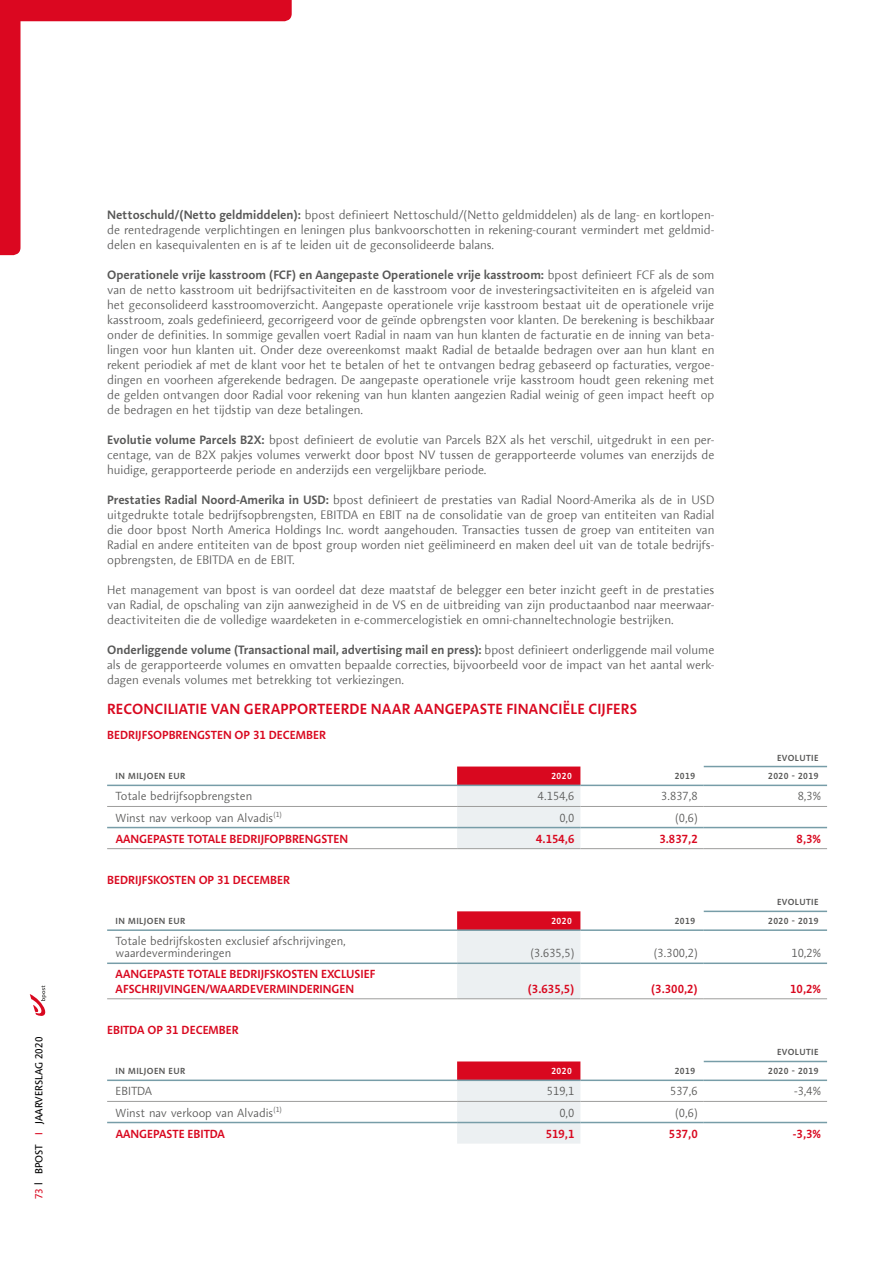
<style>
.page{position:relative;width:893px;height:1263px;background:#fff}
.page>*{position:absolute;margin:0;border:0;box-sizing:border-box;transform-origin:0 0}
.t1{font:600 15px "Aroma No 2 LT Pro";letter-spacing:.01em;color:#d9081f}
.t2{font:300 12.3px/15px "Aroma No 2 LT Com";color:#575756;text-align:justify}
.t3{font:600 12.3px "Aroma No 2 LT Pro";color:#575756}
.t4{font:600 12px/14.4px "Aroma No 2 LT Pro";color:#d9081f}
.t5{font:300 12px/12px "Aroma No 2 LT Pro";color:#575756}
.t6{font:10.5px "Aroma No 2 LT Com";color:#000}
.t7{font:600 9px "Aroma No 2 LT Pro";letter-spacing:.05em;color:#575756}
.t8{font:600 9px "Aroma No 2 LT Pro";letter-spacing:.05em;color:#fff}
.s1{color:#d9081f}
.s2{font-family:"Aroma No 2 LT Pro";font-weight:600}
.s3{font-family:"Aroma No 2 LT Com";font-weight:300}
</style>
<div class="page">
<svg style="left:0;top:0;width:292px;height:255px"></svg>
<svg style="left:30px;top:985px;width:17px;height:31px"></svg>
<svg style="left:457px;top:766px;width:123px;height:377px"></svg>
<hr style="left:107px;top:806px;width:350px;height:1px;background:#9d9d9c">
<hr style="left:457px;top:806px;width:123px;height:1px;background:#9d9d9c">
<hr style="left:580px;top:806px;width:124px;height:1px;background:#9d9d9c">
<hr style="left:704px;top:806px;width:123px;height:1px;background:#9d9d9c">
<hr style="left:457px;top:1122px;width:123px;height:1px;background:#779da8">
<hr style="left:580px;top:1122px;width:124px;height:1px;background:#779da8">
<hr style="left:704px;top:1122px;width:123px;height:1px;background:#779da8">
<hr style="left:457px;top:1101px;width:123px;height:1px;background:#9d9d9c">
<hr style="left:457px;top:962px;width:123px;height:2px;background:#779da8">
<hr style="left:457px;top:998px;width:123px;height:1px;background:#9d9d9c">
<hr style="left:580px;top:1101px;width:124px;height:1px;background:#9d9d9c">
<hr style="left:580px;top:962px;width:124px;height:2px;background:#779da8">
<hr style="left:580px;top:998px;width:124px;height:1px;background:#9d9d9c">
<hr style="left:704px;top:1101px;width:123px;height:1px;background:#9d9d9c">
<hr style="left:704px;top:962px;width:123px;height:2px;background:#779da8">
<hr style="left:704px;top:998px;width:123px;height:1px;background:#9d9d9c">
<hr style="left:457px;top:827px;width:123px;height:1px;background:#779da8">
<hr style="left:457px;top:848px;width:123px;height:1px;background:#9d9d9c">
<hr style="left:580px;top:827px;width:124px;height:1px;background:#779da8">
<hr style="left:580px;top:848px;width:124px;height:1px;background:#9d9d9c">
<hr style="left:704px;top:827px;width:123px;height:1px;background:#779da8">
<hr style="left:704px;top:848px;width:123px;height:1px;background:#9d9d9c">
<hr style="left:457px;top:785px;width:123px;height:1px;background:#779da8">
<hr style="left:580px;top:785px;width:124px;height:1px;background:#779da8">
<hr style="left:704px;top:785px;width:123px;height:1px;background:#779da8">
<hr style="left:704px;top:766px;width:123px;height:1px;background:#779da8">
<hr style="left:457px;top:929px;width:123px;height:2px;background:#779da8">
<hr style="left:580px;top:929px;width:124px;height:2px;background:#779da8">
<hr style="left:704px;top:929px;width:123px;height:2px;background:#779da8">
<hr style="left:704px;top:910px;width:123px;height:2px;background:#779da8">
<hr style="left:107px;top:1122px;width:350px;height:1px;background:#779da8">
<hr style="left:107px;top:1101px;width:350px;height:1px;background:#9d9d9c">
<hr style="left:107px;top:962px;width:350px;height:2px;background:#779da8">
<hr style="left:107px;top:998px;width:350px;height:1px;background:#9d9d9c">
<hr style="left:107px;top:827px;width:350px;height:1px;background:#779da8">
<hr style="left:107px;top:848px;width:350px;height:1px;background:#9d9d9c">
<hr style="left:107px;top:785px;width:350px;height:1px;background:#779da8">
<hr style="left:107px;top:929px;width:350px;height:2px;background:#779da8">
<hr style="left:107px;top:1079px;width:350px;height:2px;background:#779da8">
<hr style="left:457px;top:1079px;width:123px;height:2px;background:#779da8">
<hr style="left:580px;top:1079px;width:124px;height:2px;background:#779da8">
<hr style="left:704px;top:1079px;width:123px;height:2px;background:#779da8">
<hr style="left:704px;top:1061px;width:123px;height:1px;background:#779da8">
<p class="t6" style="left:32px;top:1199px;width:164px;rotate:-90deg"><span class="s1">73</span> l BPOST <span class="s1">I</span> JAARVERSLAG 2020</p>
<p class="t2" style="left:107px;top:207px;width:609px"><span class="s2">Nettoschuld/(Netto geldmiddelen):</span> bpost definieert Nettoschuld/(Netto geldmiddelen) als de lang- en kortlopen&shy;de rentedragende verplichtingen en leningen plus bankvoorschotten in rekening-courant vermindert met geldmid&shy;delen en kasequivalenten en is af te leiden uit de geconsolideerde balans.</p>
<p class="t3" style="left:107px;top:267px;width:609px">Operationele vrije kasstroom (FCF) en Aangepaste Operationele vrije kasstroom: <span class="s3">bpost definieert FCF als de som</span></p>
<p class="t2" style="left:107px;top:282px;width:609px">van de netto kasstroom uit bedrijfsactiviteiten en de kasstroom voor de investeringsactiviteiten en is afgeleid van het geconsolideerd kasstroomoverzicht. Aangepaste operationele vrije kasstroom bestaat uit de operationele vrije kasstroom, zoals gedefinieerd, gecorrigeerd voor de geïnde opbrengsten voor klanten. De berekening is beschikbaar onder de definities. In sommige gevallen voert Radial in naam van hun klanten de facturatie en de inning van beta&shy;lingen voor hun klanten uit. Onder deze overeenkomst maakt Radial de betaalde bedragen over aan hun klant en rekent periodiek af met de klant voor het te betalen of het te ontvangen bedrag gebaseerd op facturaties, vergoe&shy;dingen en voorheen afgerekende bedragen. De aangepaste operationele vrije kasstroom houdt geen rekening met de gelden ontvangen door Radial voor rekening van hun klanten aangezien Radial weinig of geen impact heeft op de bedragen en het tijdstip van deze betalingen.</p>
<p class="t2" style="left:107px;top:432px;width:609px"><span class="s2">Evolutie volume Parcels B2X:</span> bpost definieert de evolutie van Parcels B2X als het verschil, uitgedrukt in een per&shy;centage, van de B2X pakjes volumes verwerkt door bpost NV tussen de gerapporteerde volumes van enerzijds de huidige, gerapporteerde periode en anderzijds een vergelijkbare periode.</p>
<p class="t2" style="left:107px;top:492px;width:609px"><span class="s2">Prestaties Radial Noord-Amerika in USD:</span> bpost definieert de prestaties van Radial Noord-Amerika als de in USD uitgedrukte totale bedrijfsopbrengsten, EBITDA en EBIT na de consolidatie van de groep van entiteiten van Radial die door bpost North America Holdings Inc. wordt aangehouden. Transacties tussen de groep van entiteiten van Radial en andere entiteiten van de bpost group worden niet geëlimineerd en maken deel uit van de totale bedrijfs&shy;opbrengsten, de EBITDA en de EBIT.</p>
<p class="t2" style="left:107px;top:582px;width:609px">Het management van bpost is van oordeel dat deze maatstaf de belegger een beter inzicht geeft in de prestaties van Radial, de opschaling van zijn aanwezigheid in de VS en de uitbreiding van zijn productaanbod naar meerwaar&shy;deactiviteiten die de volledige waardeketen in e-commercelogistiek en omni-channeltechnologie bestrijken.</p>
<p class="t3" style="left:107px;top:642px;width:609px">Onderliggende volume (Transactional mail, advertising mail en press): <span class="s3">bpost definieert onderliggende mail volume</span></p>
<p class="t2" style="left:107px;top:657px;width:609px">als de gerapporteerde volumes en omvatten bepaalde correcties, bijvoorbeeld voor de impact van het aantal werk&shy;dagen evenals volumes met betrekking tot verkiezingen.</p>
<p class="t1" style="left:107px;top:699px;width:531px">RECONCILIATIE VAN GERAPPORTEERDE NAAR AANGEPASTE FINANCIËLE CIJFERS</p>
<p class="t4" style="left:107px;top:728px;width:220px">BEDRIJFSOPBRENGSTEN OP 31 DECEMBER</p>
<p class="t7" style="left:777px;top:751px;width:43px">EVOLUTIE</p>
<p class="t7" style="left:116px;top:770px;width:71px">IN MILJOEN EUR</p>
<p class="t8" style="left:551px;top:770px;width:22px">2020</p>
<p class="t7" style="left:675px;top:770px;width:22px">2019</p>
<p class="t7" style="left:768px;top:770px;width:52px">2020 - 2019</p>
<p class="t5" style="left:116px;top:790px;width:138px">Totale bedrijfsopbrengsten</p>
<p class="t5" style="left:538px;top:790px;width:38px">4.154,6</p>
<p class="t5" style="left:661px;top:790px;width:38px">3.837,8</p>
<p class="t5" style="left:798px;top:790px;width:25px">8,3%</p>
<p class="t5" style="left:116px;top:811px;width:168px">Winst nav verkoop van Alvadis<sup>(1)</sup></p>
<p class="t5" style="left:559px;top:811px;width:17px">0,0</p>
<p class="t5" style="left:675px;top:811px;width:24px">(0,6)</p>
<p class="t4" style="left:116px;top:831px;width:234px">AANGEPASTE TOTALE BEDRIJFOPBRENGSTEN</p>
<p class="t4" style="left:536px;top:831px;width:40px">4.154,6</p>
<p class="t4" style="left:659px;top:831px;width:40px">3.837,2</p>
<p class="t4" style="left:797px;top:831px;width:26px">8,3%</p>
<p class="t4" style="left:107px;top:872px;width:184px">BEDRIJFSKOSTEN OP 31 DECEMBER</p>
<p class="t7" style="left:777px;top:896px;width:43px">EVOLUTIE</p>
<p class="t7" style="left:116px;top:915px;width:71px">IN MILJOEN EUR</p>
<p class="t8" style="left:551px;top:915px;width:22px">2020</p>
<p class="t7" style="left:675px;top:915px;width:22px">2019</p>
<p class="t7" style="left:768px;top:915px;width:52px">2020 - 2019</p>
<p class="t5" style="left:116px;top:935px;width:232px">Totale bedrijfskosten exclusief afschrijvingen, waardeverminderingen</p>
<p class="t5" style="left:531px;top:947px;width:45px">(3.635,5)</p>
<p class="t5" style="left:654px;top:947px;width:45px">(3.300,2)</p>
<p class="t5" style="left:791px;top:947px;width:31px">10,2%</p>
<p class="t4" style="left:116px;top:967px;width:261px">AANGEPASTE TOTALE BEDRIJFSKOSTEN EXCLUSIEF<br>AFSCHRIJVINGEN/WAARDEVERMINDERINGEN</p>
<p class="t4" style="left:107px;top:1023px;width:133px">EBITDA OP 31 DECEMBER</p>
<p class="t4" style="left:528px;top:981px;width:48px">(3.635,5)</p>
<p class="t4" style="left:651px;top:981px;width:48px">(3.300,2)</p>
<p class="t4" style="left:790px;top:981px;width:32px">10,2%</p>
<p class="t7" style="left:777px;top:1046px;width:43px">EVOLUTIE</p>
<p class="t7" style="left:116px;top:1065px;width:71px">IN MILJOEN EUR</p>
<p class="t8" style="left:551px;top:1065px;width:22px">2020</p>
<p class="t7" style="left:675px;top:1065px;width:22px">2019</p>
<p class="t7" style="left:768px;top:1065px;width:52px">2020 - 2019</p>
<p class="t5" style="left:116px;top:1085px;width:38px">EBITDA</p>
<p class="t5" style="left:547px;top:1085px;width:29px">519,1</p>
<p class="t5" style="left:670px;top:1085px;width:29px">537,6</p>
<p class="t5" style="left:794px;top:1085px;width:28px">-3,4%</p>
<p class="t5" style="left:116px;top:1106px;width:168px">Winst nav verkoop van Alvadis<sup>(1)</sup></p>
<p class="t5" style="left:559px;top:1106px;width:17px">0,0</p>
<p class="t5" style="left:675px;top:1106px;width:24px">(0,6)</p>
<p class="t4" style="left:116px;top:1126px;width:111px">AANGEPASTE EBITDA</p>
<p class="t4" style="left:546px;top:1126px;width:30px">519,1</p>
<p class="t4" style="left:669px;top:1126px;width:30px">537,0</p>
<p class="t4" style="left:793px;top:1126px;width:30px">-3,3%</p>
</div>
